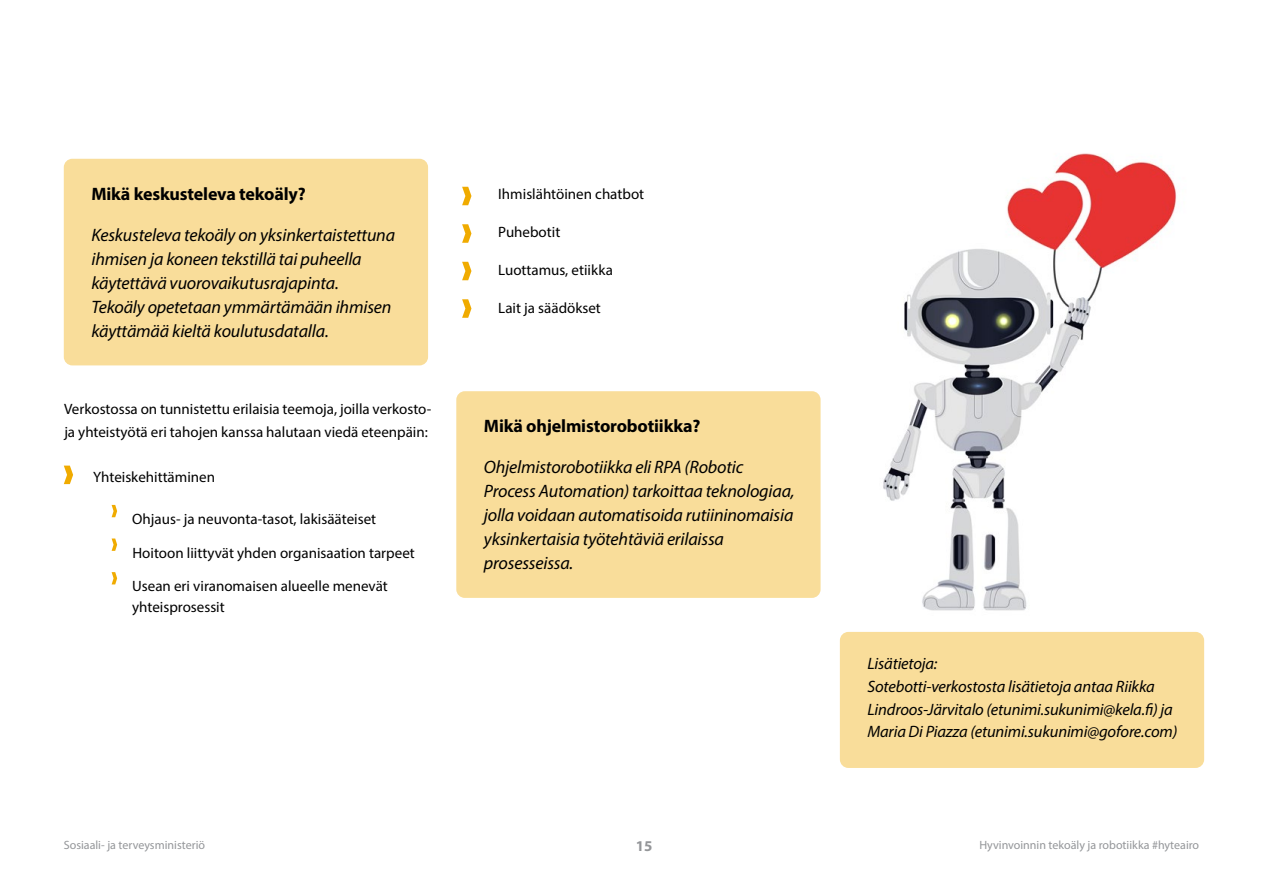
<style>
.page{position:relative;width:1263px;height:893px;background:#fff}
.page>*{position:absolute;margin:0;border:0;box-sizing:border-box;transform-origin:0 0}
.t1{font:italic 18px/24px "Myriad Pro";letter-spacing:-.01em;color:#000}
.t2{font:700 18px "Myriad Pro";letter-spacing:-.01em;color:#000}
.t3{font:italic 16.5px/22.5px "Myriad Pro";letter-spacing:-.01em;color:#000}
.t4{font:15px/22.5px "Myriad Pro";color:#000}
.t5{font:700 15px "Myriad Pro";color:#949699}
.t6{font:12px "Myriad Pro";color:#949699}
</style>
<div class="page">
<img style="left:814px;top:153px;width:363px;height:458px">
<div style="left:64px;top:159px;width:364px;height:206px;background:#f9dd9a;border-radius:9px"></div>
<div style="left:456px;top:391px;width:364px;height:207px;background:#f9dd9a;border-radius:9px"></div>
<div style="left:840px;top:632px;width:364px;height:136px;background:#f9dd9a;border-radius:9px"></div>
<svg style="left:64px;top:466px;width:9px;height:18px"></svg>
<svg style="left:112px;top:505px;width:5px;height:12px"></svg>
<svg style="left:112px;top:538px;width:5px;height:13px"></svg>
<svg style="left:112px;top:572px;width:5px;height:12px"></svg>
<svg style="left:462px;top:187px;width:9px;height:18px"></svg>
<svg style="left:462px;top:224px;width:9px;height:19px"></svg>
<svg style="left:462px;top:262px;width:9px;height:18px"></svg>
<svg style="left:462px;top:299px;width:9px;height:19px"></svg>
<p class="t2" style="left:91px;top:182px;width:216px">Mikä keskusteleva tekoäly?</p>
<p class="t1" style="left:91px;top:222px;width:305px">Keskusteleva tekoäly on yksinkertaistettuna ihmisen ja koneen tekstillä tai puheella käytettävä vuorovaikutusrajapinta.<br>Tekoäly opetetaan ymmärtämään ihmisen käyttämää kieltä koulutusdatalla.</p>
<p class="t4" style="left:64px;top:397px;width:369px">Verkostossa on tunnistettu erilaisia teemoja, joilla verkosto&shy;ja yhteistyötä eri tahojen kanssa halutaan viedä eteenpäin:</p>
<p class="t4" style="left:93px;top:465px;width:123px">Yhteiskehittäminen</p>
<p class="t4" style="left:132px;top:507px;width:245px">Ohjaus- ja neuvonta-tasot, lakisääteiset</p>
<p class="t4" style="left:132px;top:541px;width:284px">Hoitoon liittyvät yhden organisaation tarpeet</p>
<p class="t4" style="left:132px;top:575px;width:257px;line-height:21px">Usean eri viranomaisen alueelle menevät yhteisprosessit</p>
<p class="t4" style="left:498px;top:183px;width:147px">Ihmislähtöinen chatbot</p>
<p class="t4" style="left:498px;top:221px;width:64px">Puhebotit</p>
<p class="t4" style="left:498px;top:258px;width:116px">Luottamus, etiikka</p>
<p class="t4" style="left:498px;top:296px;width:104px">Lait ja säädökset</p>
<p class="t2" style="left:484px;top:414px;width:218px">Mikä ohjelmistorobotiikka?</p>
<p class="t1" style="left:484px;top:455px;width:312px">Ohjelmistorobotiikka eli RPA (Robotic Process Automation) tarkoittaa teknologiaa, jolla voidaan automatisoida rutiininomaisia yksinkertaisia työtehtäviä erilaissa prosesseissa.</p>
<p class="t3" style="left:867px;top:652px;width:311px">Lisätietoja:<br>Sotebotti-verkostosta lisätietoja antaa Riikka Lindroos-Järvitalo (etunimi.sukunimi@kela.fi) ja Maria Di Piazza (etunimi.sukunimi@gofore.com)</p>
<p class="t6" style="left:64px;top:837px;width:143px">Sosiaali- ja terveysministeriö</p>
<p class="t5" style="left:636px;top:836px;width:18px">15</p>
<p class="t6" style="left:979px;top:837px;width:221px">Hyvinvoinnin tekoäly ja robotiikka #hyteairo</p>
</div>
